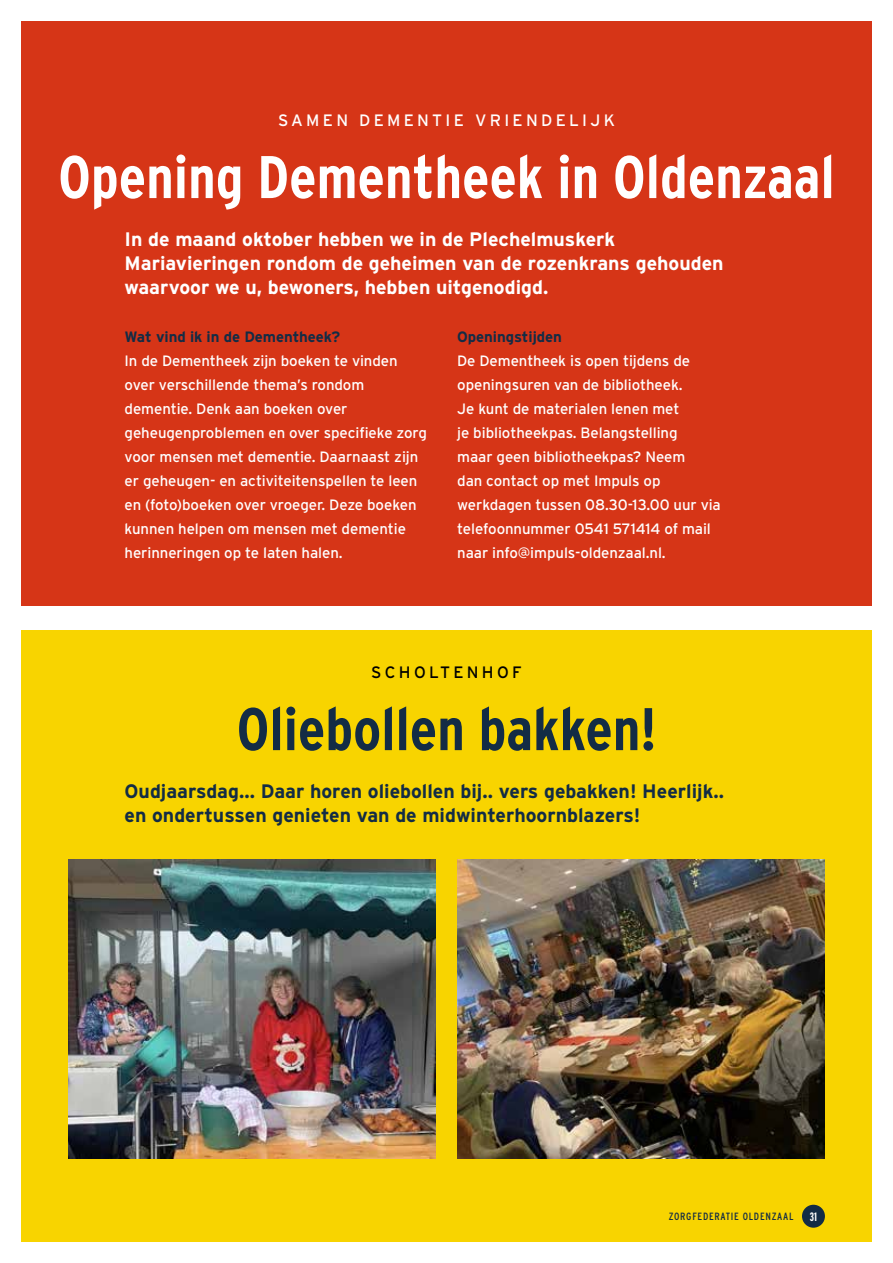
<style>
.page{position:relative;width:893px;height:1263px;background:#fff}
.page>*{position:absolute;margin:0;border:0;box-sizing:border-box;transform-origin:0 0}
.t1{font:700 condensed 60px "Interstate";color:#fff}
.t2{font:700 condensed 60px "Interstate";color:#132c45}
.t3{font:700 19.5px/24px "Interstate";color:#fff}
.t4{font:700 19.5px/24px "Interstate";color:#132c45}
.t5{font:16.5px "Interstate";letter-spacing:.2em;color:#fff}
.t6{font:16.5px "Interstate";letter-spacing:.2em;color:#000}
.t7{font:15px/24px "Interstate";letter-spacing:-.005em;color:#fff}
.t8{font:700 15px "Interstate";letter-spacing:-.005em;color:#132c45}
.t9{font:12.15px "Interstate Bold Comp";color:#fff}
.t10{font:condensed 10.5px "Interstate";letter-spacing:.07em;color:#132c45}
</style>
<div class="page">
<div style="left:21px;top:21px;width:851px;height:585px;background:#d63517"></div>
<div style="left:21px;top:630px;width:851px;height:612px;background:#f8d400"></div>
<div style="left:802px;top:1205px;width:23px;height:23px;background:#132c45;border-radius:50%"></div>
<img style="left:68px;top:859px;width:368px;height:299px">
<img style="left:457px;top:859px;width:368px;height:299px">
<p class="t5" style="left:278px;top:111px;width:338px">SAMEN DEMENTIE VRIENDELIJK</p>
<h1 class="t1" style="left:58px;top:143px;width:778px">Opening Dementheek in Oldenzaal</h1>
<h2 class="t3" style="left:125px;top:227px;width:600px">In de maand oktober hebben we in de Plechelmuskerk<br>Mariavieringen rondom de geheimen van de rozenkrans gehouden waarvoor we u, bewoners, hebben uitgenodigd.</h2>
<p class="t8" style="left:125px;top:328px;width:217px">Wat vind ik in de Dementheek?</p>
<p class="t7" style="left:125px;top:349px;width:304px">In de Dementheek zijn boeken te vinden over verschillende thema’s rondom dementie. Denk aan boeken over geheugenproblemen en over specifieke zorg voor mensen met dementie. Daarnaast zijn er geheugen- en activiteitenspellen te leen en (foto)boeken over vroeger. Deze boeken kunnen helpen om mensen met dementie herinneringen op te laten halen.</p>
<p class="t8" style="left:457px;top:328px;width:106px">Openingstijden</p>
<p class="t7" style="left:457px;top:349px;width:265px">De Dementheek is open tijdens de openingsuren van de bibliotheek.<br>Je kunt de materialen lenen met<br>je bibliotheekpas. Belangstelling<br>maar geen bibliotheekpas? Neem<br>dan contact op met Impuls op werkdagen tussen 08.30-13.00 uur via telefoonnummer 0541 571414 of mail naar info@impuls-oldenzaal.nl.</p>
<p class="t6" style="left:371px;top:663px;width:152px">SCHOLTENHOF</p>
<h1 class="t2" style="left:237px;top:695px;width:421px">Oliebollen bakken!</h1>
<h2 class="t4" style="left:125px;top:779px;width:601px">Oudjaarsdag... Daar horen oliebollen bij.. vers gebakken! Heerlijk.. en ondertussen genieten van de midwinterhoornblazers!</h2>
<p class="t10" style="left:669px;top:1210px;width:126px">ZORGFEDERATIE OLDENZAAL</p>
<p class="t9" style="left:810px;top:1210px;width:9px">31</p>
</div>
